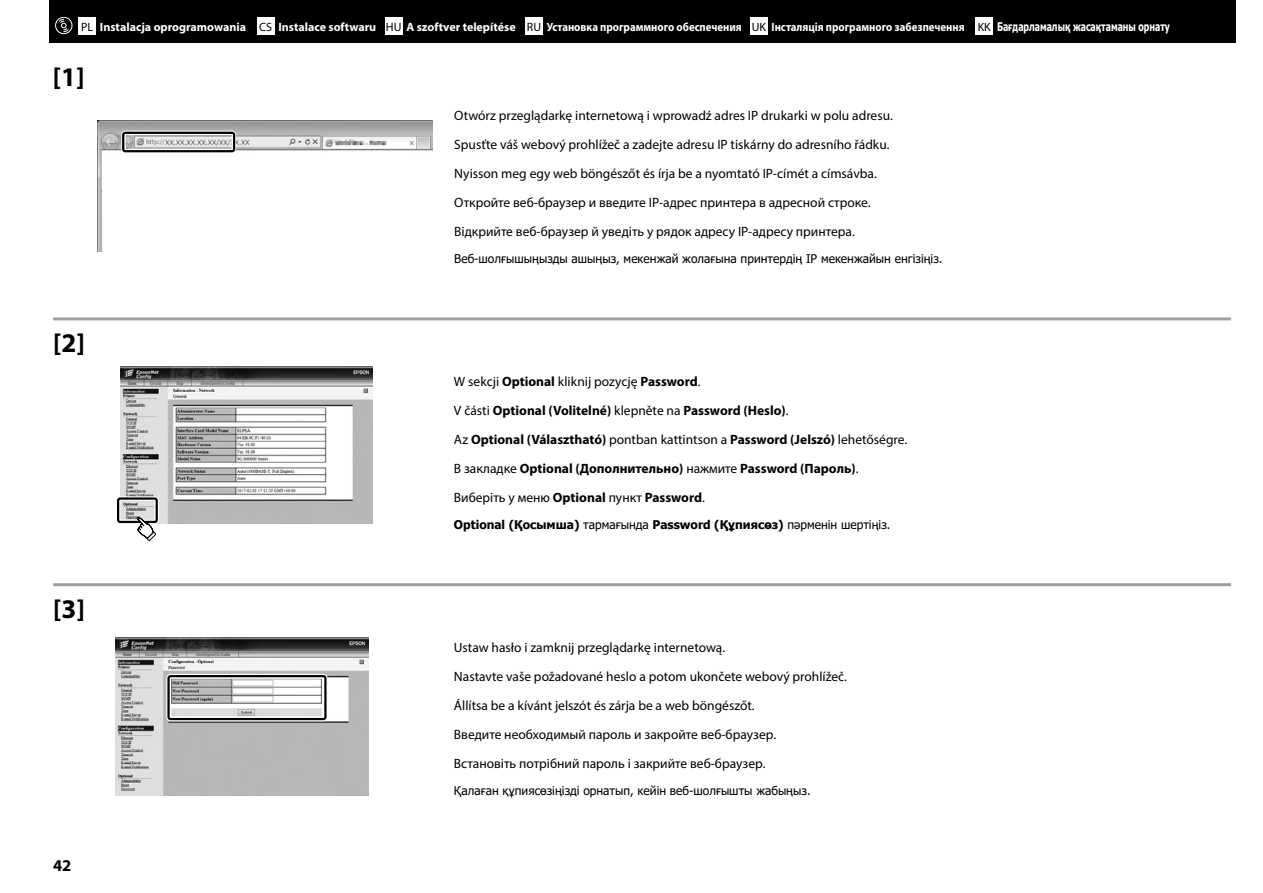
<style>
.page{position:relative;width:1263px;height:893px;background:#fff}
.page>*{position:absolute;margin:0;border:0;box-sizing:border-box;transform-origin:0 0}
.t1{font:700 27px "Myriad Pro";color:#000}
.t2{font:700 16.5px "Myriad Pro";color:#000}
.t3{font:13.5px/29px "Myriad Pro";color:#000}
.t4{font:700 13.5px/29px "Myriad Pro";color:#000}
.t5{font:700 12px "Myriad Pro";color:#fff}
.t6{font:12px "Tahoma";color:#000}
.t7{font:700 12px "Tahoma";color:#000}
.s1{font-weight:400;color:#000}
.s2{font-family:"Tahoma"}
.s3{font-weight:400}
</style>
<div class="page">
<div style="left:49px;top:0;width:1186px;height:43px;background:#000"></div>
<img style="left:97px;top:120px;width:335px;height:132px">
<div style="left:121px;top:131px;width:115px;height:22px;border:4px solid #fff;border-radius:2px"></div>
<div style="left:122px;top:132px;width:113px;height:20px;border:2px solid #000;border-radius:2px"></div>
<img style="left:121px;top:366px;width:252px;height:158px">
<div style="left:116px;top:496px;width:43px;height:28px;border:4px solid #fff;border-radius:2px"></div>
<div style="left:117px;top:497px;width:41px;height:26px;border:2px solid #000;border-radius:2px"></div>
<svg style="left:136px;top:517px;width:23px;height:22px"></svg>
<svg style="left:147px;top:532px;width:9px;height:9px"></svg>
<div style="left:147px;top:532px;width:9px;height:9px;border:1px solid #000;border-radius:2px"></div>
<img style="left:116px;top:638px;width:252px;height:157px">
<div style="left:166px;top:674px;width:162px;height:47px;border:4px solid #fff;border-radius:2px"></div>
<div style="left:167px;top:675px;width:160px;height:45px;border:2px solid #000;border-radius:2px"></div>
<svg style="left:55px;top:17px;width:18px;height:18px"></svg>
<svg style="left:56px;top:17px;width:16px;height:17px"></svg>
<div style="left:55px;top:17px;width:17px;height:17px;border:1px solid #fff;border-radius:50%"></div>
<svg style="left:59px;top:19px;width:10px;height:13px"></svg>
<div style="left:79px;top:17px;width:17px;height:17px;background:#fff"></div>
<div style="left:750px;top:17px;width:17px;height:17px;background:#fff"></div>
<div style="left:976px;top:17px;width:17px;height:17px;background:#fff"></div>
<div style="left:257px;top:17px;width:17px;height:17px;background:#fff"></div>
<div style="left:385px;top:17px;width:17px;height:17px;background:#fff"></div>
<div style="left:525px;top:17px;width:17px;height:17px;background:#fff"></div>
<hr style="left:53px;top:317px;width:1178px;height:3px;background:#9fa0a0">
<hr style="left:53px;top:583px;width:1178px;height:3px;background:#9fa0a0">
<p class="t5" style="left:81px;top:19px;width:1090px"><span class="s1">PL</span> Instalacja oprogramowania <span class="s1">CS</span> Instalace softwaru <span class="s1">HU</span> A szoftver telepítése <span class="s1">RU</span> Установка программного обеспечения <span class="s1">UK</span> Інсталяція програмного забезпечення <span class="s1">KK</span> <span class="s2">Бағдарламалық жасақтаманы орнату</span></p>
<h1 class="t1" style="left:53px;top:60px;width:33px">[1]</h1>
<p class="t3" style="left:454px;top:101px;width:440px">Otwórz przeglądarkę internetową i wprowadź adres IP drukarki w polu adresu.<br>Spusťte váš webový prohlížeč a zadejte adresu IP tiskárny do adresního řádku.<br>Nyisson meg egy web böngészőt és írja be a nyomtató IP-címét a címsávba.<br>Откройте веб-браузер и введите IP-адрес принтера в адресной строке.<br>Відкрийте веб-браузер й уведіть у рядок адресу IP-адресу принтера.</p>
<p class="t6" style="left:454px;top:251px;width:490px">Веб-шолғышыңызды ашыңыз, мекенжай жолағына принтердің IP мекенжайын енгізіңіз.</p>
<h1 class="t1" style="left:53px;top:325px;width:33px">[2]</h1>
<h1 class="t1" style="left:53px;top:591px;width:33px">[3]</h1>
<p class="t2" style="left:53px;top:854px;width:20px">42</p>
<p class="t4" style="left:454px;top:366px;width:455px"><span class="s3">W sekcji</span> Optional <span class="s3">kliknij pozycję</span> Password<span class="s3">.<br>V části</span> Optional (Volitelné) <span class="s3">klepněte na</span> Password (Heslo)<span class="s3">.<br>Az</span> Optional (Választható) <span class="s3">pontban kattintson a</span> Password (Jelszó) <span class="s3">lehetőségre.<br>В закладке</span> Optional (Дополнительно) <span class="s3">нажмите</span> Password (Пароль)<span class="s3">.<br>Виберіть у меню</span> Optional <span class="s3">пункт</span> Password<span class="s3">.</span></p>
<p class="t7" style="left:454px;top:516px;width:438px">Optional (Қосымша) <span class="s3">тармағында</span> Password (Құпиясөз) <span class="s3">пәрменін шертіңіз.</span></p>
<p class="t3" style="left:454px;top:632px;width:394px">Ustaw hasło i zamknij przeglądarkę internetową.<br>Nastavte vaše požadované heslo a potom ukončete webový prohlížeč.<br>Állítsa be a kívánt jelszót és zárja be a web böngészőt.<br>Введите необходимый пароль и закройте веб-браузер.<br>Встановіть потрібний пароль і закрийте веб-браузер.</p>
<p class="t6" style="left:454px;top:782px;width:358px">Қалаған құпиясөзіңізді орнатып, кейін веб-шолғышты жабыңыз.</p>
</div>
